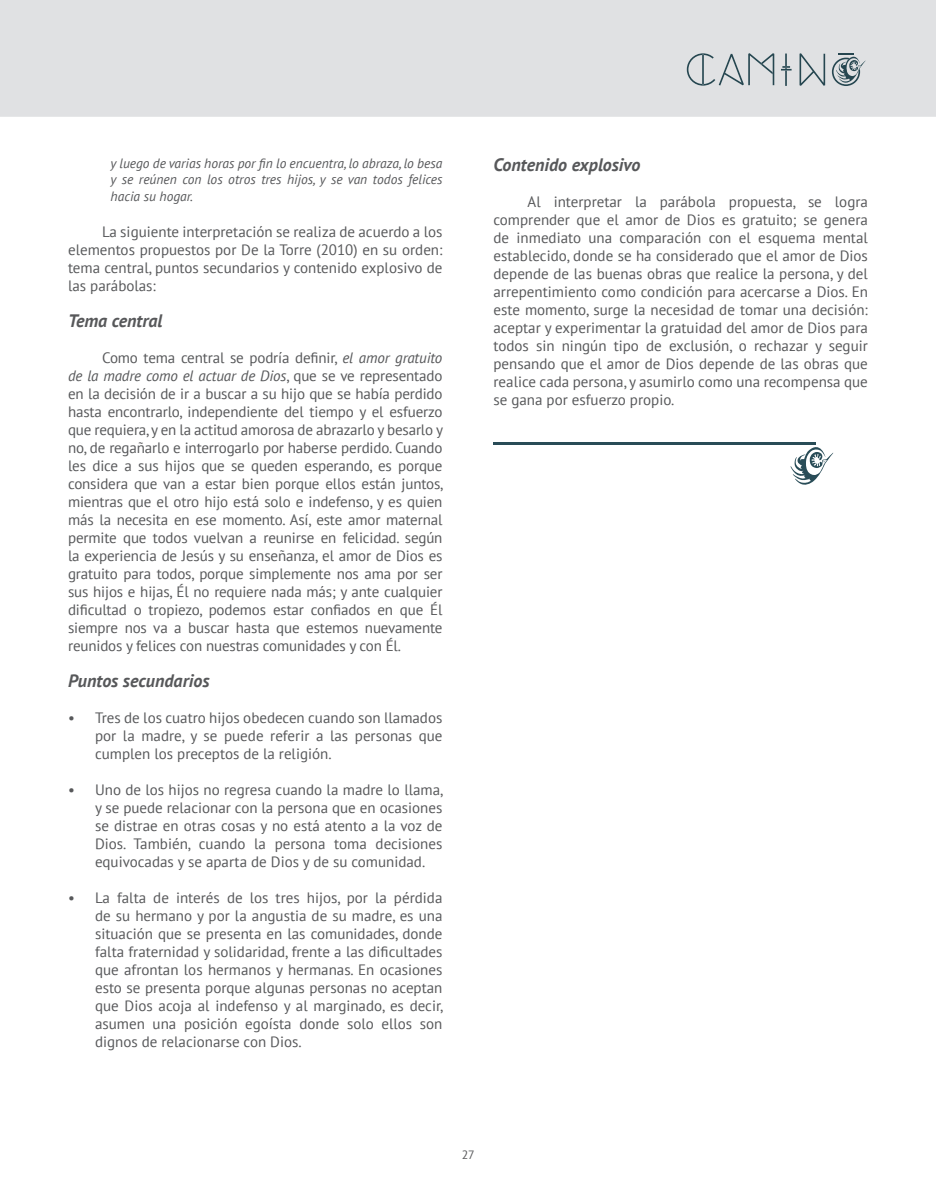
<style>
.page{position:relative;width:936px;height:1191px;background:#fff}
.page>*{position:absolute;margin:0;border:0;box-sizing:border-box;transform-origin:0 0}
.t1{font:italic 700 18px "PT Sans";color:#57585a}
.t2{font:15px/18px "PT Sans";color:#57585a;text-align:justify}
.t3{font:italic 13.5px/16.5px "PT Sans";color:#57585a;text-align:justify}
.t4{font:12px "PT Sans";color:#57585a}
.s1{font-style:italic}
</style>
<div class="page">
<div style="left:0;top:0;width:935px;height:117px;background:#e0e1e3"></div>
<svg style="left:686px;top:53px;width:88px;height:33px;background:#c1c8cb"></svg>
<svg style="left:780px;top:53px;width:11px;height:33px"></svg>
<svg style="left:799px;top:53px;width:26px;height:33px"></svg>
<svg style="left:831px;top:53px;width:34px;height:33px"></svg>
<hr style="left:493px;top:442px;width:323px;height:3px;background:#294c57">
<svg style="left:790px;top:447px;width:43px;height:38px"></svg>
<p class="t3" style="left:111px;top:154px;width:333px">y luego de varias horas por fin lo encuentra, lo abraza, lo besa y se reúnen con los otros tres hijos, y se van todos felices hacia su hogar.</p>
<p class="t2" style="left:68px;top:222px;width:376px;text-indent:34px">La siguiente interpretación se realiza de acuerdo a los elementos propuestos por De la Torre (2010) en su orden: tema central, puntos secundarios y contenido explosivo de las parábolas:</p>
<p class="t1" style="left:68px;top:309px;width:96px">Tema central</p>
<p class="t2" style="left:68px;top:348px;width:377px;text-indent:34px">Como tema central se podría definir, <span class="s1">el amor gratuito de la madre como el actuar de Dios</span>, que se ve representado en la decisión de ir a buscar a su hijo que se había perdido hasta encontrarlo, independiente del tiempo y el esfuerzo que requiera, y en la actitud amorosa de abrazarlo y besarlo y no, de regañarlo e interrogarlo por haberse perdido. Cuando les dice a sus hijos que se queden esperando, es porque considera que van a estar bien porque ellos están juntos, mientras que el otro hijo está solo e indefenso, y es quien más la necesita en ese momento. Así, este amor maternal permite que todos vuelvan a reunirse en felicidad. según la experiencia de Jesús y su enseñanza, el amor de Dios es gratuito para todos, porque simplemente nos ama por ser sus hijos e hijas, Él no requiere nada más; y ante cualquier dificultad o tropiezo, podemos estar confiados en que Él siempre nos va a buscar hasta que estemos nuevamente reunidos y felices con nuestras comunidades y con Él.</p>
<p class="t1" style="left:68px;top:669px;width:143px">Puntos secundarios</p>
<p class="t2" style="left:95px;top:708px;width:349px;text-indent:-27px">• Tres de los cuatro hijos obedecen cuando son llamados por la madre, y se puede referir a las personas que cumplen los preceptos de la religión.</p>
<p class="t2" style="left:95px;top:780px;width:350px;text-indent:-27px">• Uno de los hijos no regresa cuando la madre lo llama, y se puede relacionar con la persona que en ocasiones se distrae en otras cosas y no está atento a la voz de Dios. También, cuando la persona toma decisiones equivocadas y se aparta de Dios y de su comunidad.</p>
<p class="t2" style="left:95px;top:888px;width:350px;text-indent:-27px">• La falta de interés de los tres hijos, por la pérdida de su hermano y por la angustia de su madre, es una situación que se presenta en las comunidades, donde falta fraternidad y solidaridad, frente a las dificultades que afrontan los hermanos y hermanas. En ocasiones esto se presenta porque algunas personas no aceptan que Dios acoja al indefenso y al marginado, es decir, asumen una posición egoísta donde solo ellos son dignos de relacionarse con Dios.</p>
<p class="t1" style="left:493px;top:153px;width:148px">Contenido explosivo</p>
<p class="t2" style="left:493px;top:193px;width:376px;text-indent:34px">Al interpretar la parábola propuesta, se logra comprender que el amor de Dios es gratuito; se genera de inmediato una comparación con el esquema mental establecido, donde se ha considerado que el amor de Dios depende de las buenas obras que realice la persona, y del arrepentimiento como condición para acercarse a Dios. En este momento, surge la necesidad de tomar una decisión: aceptar y experimentar la gratuidad del amor de Dios para todos sin ningún tipo de exclusión, o rechazar y seguir pensando que el amor de Dios depende de las obras que realice cada persona, y asumirlo como una recompensa que se gana por esfuerzo propio.</p>
<p class="t4" style="left:462px;top:1146px;width:15px">27</p>
</div>
